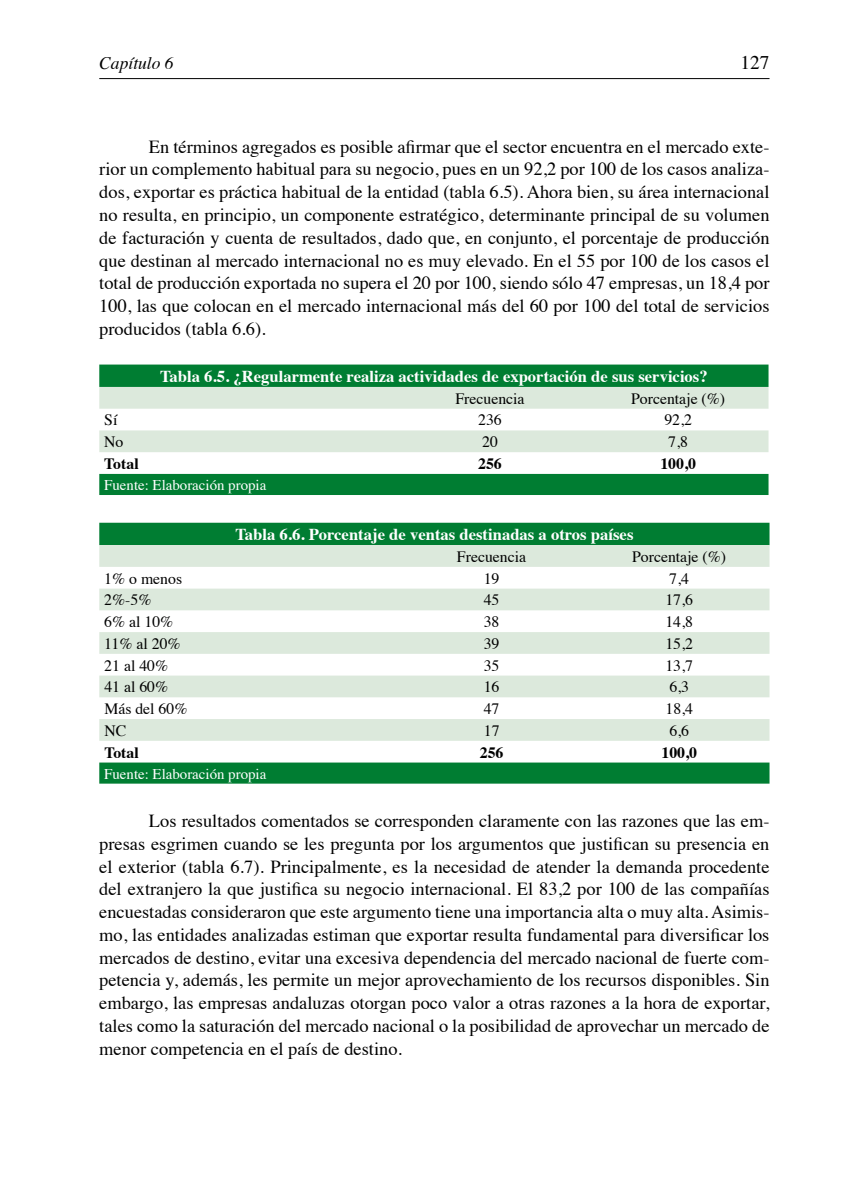
<style>
.page{position:relative;width:844px;height:1191px;background:#fff}
.page>*{position:absolute;margin:0;border:0;box-sizing:border-box;transform-origin:0 0}
.t1{font:19.25px "Times";color:#000}
.t2{font:18.38px/22.8px "Times";color:#000;text-align:justify}
.t3{font:italic 17.5px "Times";color:#000}
.t4{font:700 16.62px "Times";color:#fff}
.t5{font:15.75px "Times";color:#000}
.t6{font:700 15.75px "Times";color:#000}
.t7{font:14.88px "Times";color:#fff}
</style>
<div class="page">
<hr style="left:99px;top:78px;width:670px;height:1px;background:#000">
<svg style="left:99px;top:364px;width:669px;height:131px;fill:#007d32"></svg>
<svg style="left:99px;top:387px;width:669px;height:65px;fill:#dce9dc"></svg>
<svg style="left:99px;top:523px;width:670px;height:260px;fill:#007d32"></svg>
<svg style="left:99px;top:545px;width:670px;height:196px;fill:#dce9dc"></svg>
<p class="t3" style="left:99px;top:48px;width:76px">Capítulo 6</p>
<p class="t1" style="left:740px;top:45px;width:30px">127</p>
<p class="t2" style="left:99px;top:134px;width:671px;text-indent:50px">En términos agregados es posible afirmar que el sector encuentra en el mercado exte&shy;rior un complemento habitual para su negocio, pues en un 92,2 por 100 de los casos analiza&shy;dos, exportar es práctica habitual de la entidad (tabla 6.5). Ahora bien, su área internacional no resulta, en principio, un componente estratégico, determinante principal de su volumen de facturación y cuenta de resultados, dado que, en conjunto, el porcentaje de producción que destinan al mercado internacional no es muy elevado. En el 55 por 100 de los casos el total de producción exportada no supera el 20 por 100, siendo sólo 47 empresas, un 18,4 por 100, las que colocan en el mercado internacional más del 60 por 100 del total de servicios producidos (tabla 6.6).</p>
<p class="t4" style="left:160px;top:360px;width:549px">Tabla 6.5. ¿Regularmente realiza actividades de exportación de sus servicios?</p>
<p class="t5" style="left:455px;top:384px;width:71px">Frecuencia</p>
<p class="t5" style="left:631px;top:384px;width:96px">Porcentaje (%)</p>
<p class="t5" style="left:104px;top:405px;width:15px">Sí</p>
<p class="t5" style="left:478px;top:405px;width:25px">236</p>
<p class="t5" style="left:664px;top:405px;width:29px">92,2</p>
<p class="t5" style="left:104px;top:427px;width:21px">No</p>
<p class="t5" style="left:482px;top:427px;width:17px">20</p>
<p class="t5" style="left:668px;top:427px;width:21px">7,8</p>
<p class="t6" style="left:104px;top:448px;width:36px">Total</p>
<p class="t6" style="left:478px;top:448px;width:25px">256</p>
<p class="t6" style="left:660px;top:448px;width:37px">100,0</p>
<p class="t7" style="left:104px;top:471px;width:163px">Fuente: Elaboración propia</p>
<p class="t4" style="left:235px;top:518px;width:399px">Tabla 6.6. Porcentaje de ventas destinadas a otros países</p>
<p class="t5" style="left:457px;top:542px;width:71px">Frecuencia</p>
<p class="t5" style="left:632px;top:542px;width:96px">Porcentaje (%)</p>
<p class="t5" style="left:104px;top:563px;width:79px">1% o menos</p>
<p class="t5" style="left:483px;top:563px;width:17px">19</p>
<p class="t5" style="left:669px;top:563px;width:21px">7,4</p>
<p class="t5" style="left:104px;top:585px;width:49px">2%-5%</p>
<p class="t5" style="left:483px;top:585px;width:17px">45</p>
<p class="t5" style="left:665px;top:585px;width:29px">17,6</p>
<p class="t5" style="left:104px;top:607px;width:71px">6% al 10%</p>
<p class="t5" style="left:483px;top:607px;width:17px">38</p>
<p class="t5" style="left:665px;top:607px;width:29px">14,8</p>
<p class="t5" style="left:104px;top:629px;width:78px">11% al 20%</p>
<p class="t5" style="left:483px;top:629px;width:17px">39</p>
<p class="t5" style="left:665px;top:629px;width:29px">15,2</p>
<p class="t5" style="left:104px;top:650px;width:65px">21 al 40%</p>
<p class="t5" style="left:483px;top:650px;width:17px">35</p>
<p class="t5" style="left:665px;top:650px;width:29px">13,7</p>
<p class="t5" style="left:104px;top:672px;width:65px">41 al 60%</p>
<p class="t5" style="left:483px;top:672px;width:17px">16</p>
<p class="t5" style="left:669px;top:672px;width:21px">6,3</p>
<p class="t5" style="left:104px;top:694px;width:85px">Más del 60%</p>
<p class="t5" style="left:483px;top:694px;width:17px">47</p>
<p class="t5" style="left:665px;top:694px;width:29px">18,4</p>
<p class="t5" style="left:104px;top:716px;width:23px">NC</p>
<p class="t5" style="left:483px;top:716px;width:17px">17</p>
<p class="t5" style="left:669px;top:716px;width:21px">6,6</p>
<p class="t6" style="left:104px;top:737px;width:36px">Total</p>
<p class="t6" style="left:479px;top:737px;width:25px">256</p>
<p class="t6" style="left:661px;top:737px;width:37px">100,0</p>
<p class="t7" style="left:104px;top:759px;width:163px">Fuente: Elaboración propia</p>
<p class="t2" style="left:99px;top:808px;width:671px;text-indent:50px">Los resultados comentados se corresponden claramente con las razones que las em&shy;presas esgrimen cuando se les pregunta por los argumentos que justifican su presencia en el exterior (tabla 6.7). Principalmente, es la necesidad de atender la demanda procedente del extranjero la que justifica su negocio internacional. El 83,2 por 100 de las compañías encuestadas consideraron que este argumento tiene una importancia alta o muy alta. Asimis&shy;mo, las entidades analizadas estiman que exportar resulta fundamental para diversificar los mercados de destino, evitar una excesiva dependencia del mercado nacional de fuerte com&shy;petencia y, además, les permite un mejor aprovechamiento de los recursos disponibles. Sin embargo, las empresas andaluzas otorgan poco valor a otras razones a la hora de exportar, tales como la saturación del mercado nacional o la posibilidad de aprovechar un mercado de menor competencia en el país de destino.</p>
</div>
